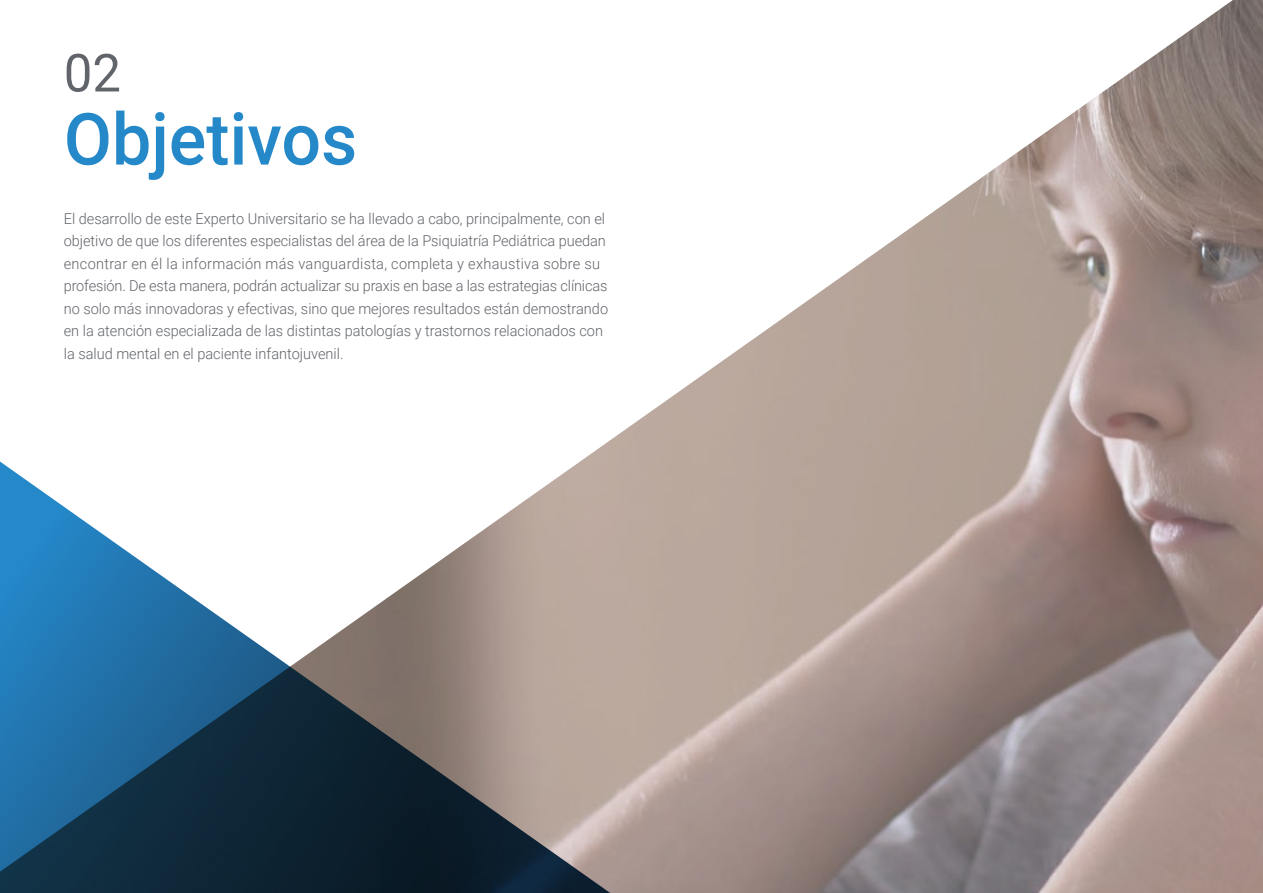
<style>
.page{position:relative;width:1263px;height:893px;background:#fff}
.page>*{position:absolute;margin:0;border:0;box-sizing:border-box;transform-origin:0 0}
.t1{font:500 72px "Roboto";color:#2488c9}
.t2{font:52.5px "Roboto";color:#61646a}
.t3{font:300 15px/22.5px "Roboto";color:#61646a}
</style>
<div class="page">
<img style="left:602px;top:0;width:661px;height:893px">
<svg style="left:0;top:446px;width:640px;height:447px"></svg>
<h2 class="t2" style="left:64px;top:36px;width:59px">02</h2>
<h1 class="t1" style="left:64px;top:89px;width:295px">Objetivos</h1>
<p class="t3" style="left:64px;top:207px;width:546px">El desarrollo de este Experto Universitario se ha llevado a cabo, principalmente, con el objetivo de que los diferentes especialistas del área de la Psiquiatría Pediátrica puedan encontrar en él la información más vanguardista, completa y exhaustiva sobre su profesión. De esta manera, podrán actualizar su praxis en base a las estrategias clínicas no solo más innovadoras y efectivas, sino que mejores resultados están demostrando en la atención especializada de las distintas patologías y trastornos relacionados con la salud mental en el paciente infantojuvenil.</p>
</div>
